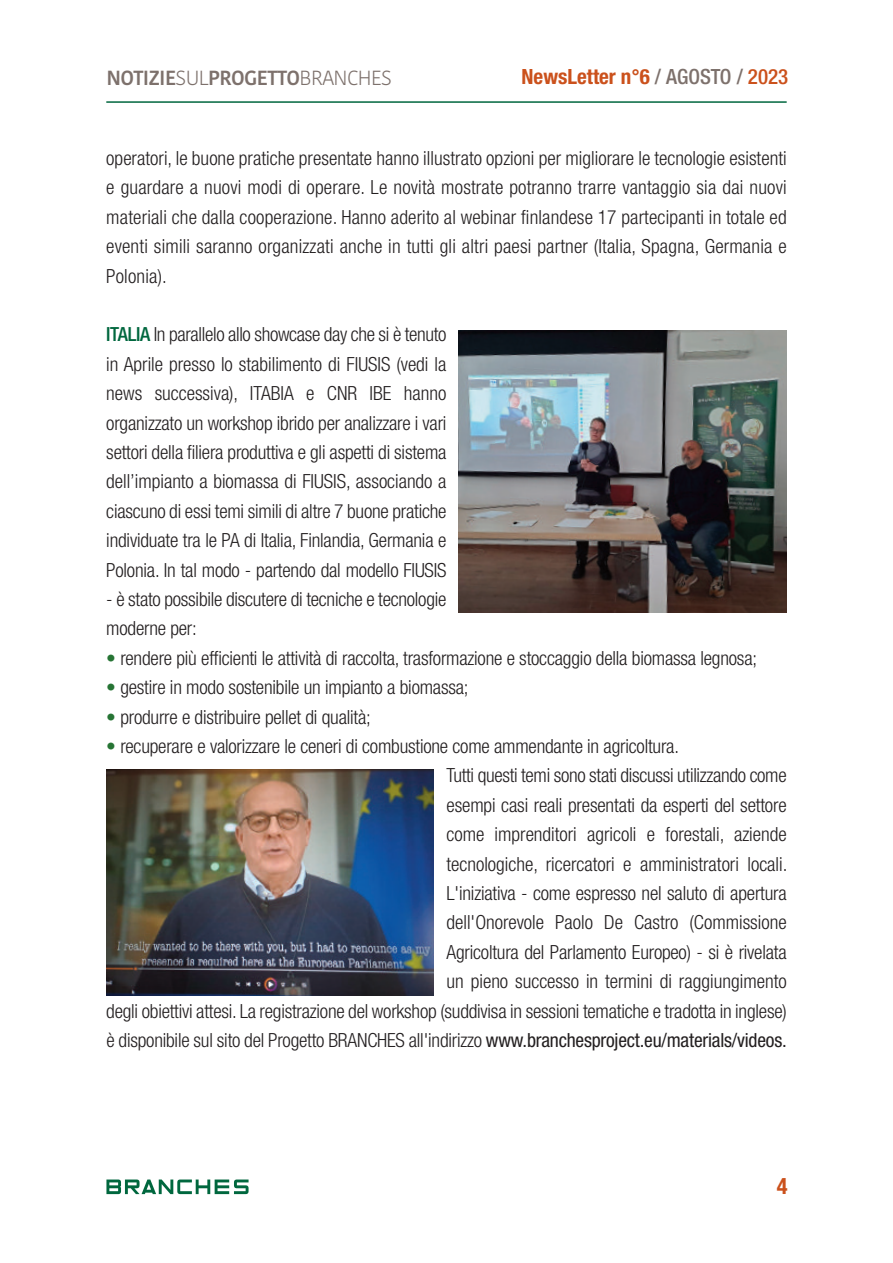
<style>
.page{position:relative;width:893px;height:1263px;background:#fff}
.page>*{position:absolute;margin:0;border:0;box-sizing:border-box;transform-origin:0 0}
.t1{font:700 condensed 22.5px "Helvetica Neue";color:#cb511c}
.t2{font:700 condensed 21px "Helvetica Neue";color:#cb511c}
.t3{font:600 20.4px "Kohinoor Bangla";letter-spacing:-.03em;color:#7d716c}
.t4{font:300 condensed 19.5px/29.4px "Helvetica Neue";letter-spacing:-.01em;color:#231f20;text-align:justify}
.s1{font-weight:300}
.s2{font-weight:500;color:#7d716c}
.s3{font-weight:500}
.s4{font-weight:500;color:#00673e}
.s5{color:#267434}
.s6{font-weight:400}
</style>
<div class="page">
<svg style="left:106px;top:1179px;width:143px;height:15px"></svg>
<hr style="left:106px;top:101px;width:681px;height:2px;background:#00673e">
<img style="left:458px;top:330px;width:329px;height:282px">
<img style="left:106px;top:769px;width:327px;height:226px">
<p class="t3" style="left:106px;top:66px;width:287px">NOTIZIE<span class="s1">SUL</span>PROGETTO<span class="s1">BRANCHES</span></p>
<p class="t2" style="left:522px;top:69px;width:268px">NewsLetter n°6 <span class="s2">/ AGOSTO /</span> <span class="s3">2023</span></p>
<p class="t4" style="left:106px;top:145px;width:682px">operatori, le buone pratiche presentate hanno illustrato opzioni per migliorare le tecnologie esistenti e guardare a nuovi modi di operare. Le novità mostrate potranno trarre vantaggio sia dai nuovi materiali che dalla cooperazione. Hanno aderito al webinar finlandese 17 partecipanti in totale ed eventi simili saranno organizzati anche in tutti gli altri paesi partner (Italia, Spagna, Germania e Polonia).</p>
<p class="t4" style="left:106px;top:321px;width:342px"><span class="s4">ITALIA</span> In parallelo allo showcase day che si è tenuto in Aprile presso lo stabilimento di FIUSIS (vedi la news successiva), ITABIA e CNR IBE hanno organizzato un workshop ibrido per analizzare i vari settori della filiera produttiva e gli aspetti di sistema dell’impianto a biomassa di FIUSIS, associando a ciascuno di essi temi simili di altre 7 buone pratiche individuate tra le PA di Italia, Finlandia, Germania e Polonia. In tal modo - partendo dal modello FIUSIS</p>
<p class="t4" style="left:106px;top:586px;width:342px">- è stato possibile discutere di tecniche e tecnologie moderne per:</p>
<p class="t4" style="left:106px;top:645px;width:652px"><span class="s5">•</span> rendere più efficienti le attività di raccolta, trasformazione e stoccaggio della biomassa legnosa;</p>
<p class="t4" style="left:106px;top:674px;width:364px"><span class="s5">•</span> gestire in modo sostenibile un impianto a biomassa;</p>
<p class="t4" style="left:106px;top:704px;width:266px"><span class="s5">•</span> produrre e distribuire pellet di qualità;</p>
<p class="t4" style="left:106px;top:733px;width:574px"><span class="s5">•</span> recuperare e valorizzare le ceneri di combustione come ammendante in agricoltura.</p>
<p class="t4" style="left:446px;top:762px;width:342px">Tutti questi temi sono stati discussi utilizzando come</p>
<p class="t4" style="left:446px;top:792px;width:342px">esempi casi reali presentati da esperti del settore</p>
<p class="t4" style="left:446px;top:821px;width:342px">come imprenditori agricoli e forestali, aziende</p>
<p class="t4" style="left:446px;top:851px;width:342px">tecnologiche, ricercatori e amministratori locali.</p>
<p class="t4" style="left:446px;top:880px;width:342px">L'iniziativa - come espresso nel saluto di apertura</p>
<p class="t4" style="left:446px;top:909px;width:342px">dell'Onorevole Paolo De Castro (Commissione</p>
<p class="t4" style="left:446px;top:939px;width:342px">Agricoltura del Parlamento Europeo) - si è rivelata</p>
<p class="t4" style="left:446px;top:968px;width:342px">un pieno successo in termini di raggiungimento</p>
<p class="t4" style="left:106px;top:998px;width:682px">degli obiettivi attesi. La registrazione del workshop (suddivisa in sessioni tematiche e tradotta in inglese)</p>
<p class="t4" style="left:106px;top:1027px;width:682px">è disponibile sul sito del Progetto BRANCHES all'indirizzo <span class="s6">www.branchesproject.eu/materials/videos.</span></p>
<p class="t1" style="left:777px;top:1178px;width:12px">4</p>
</div>
